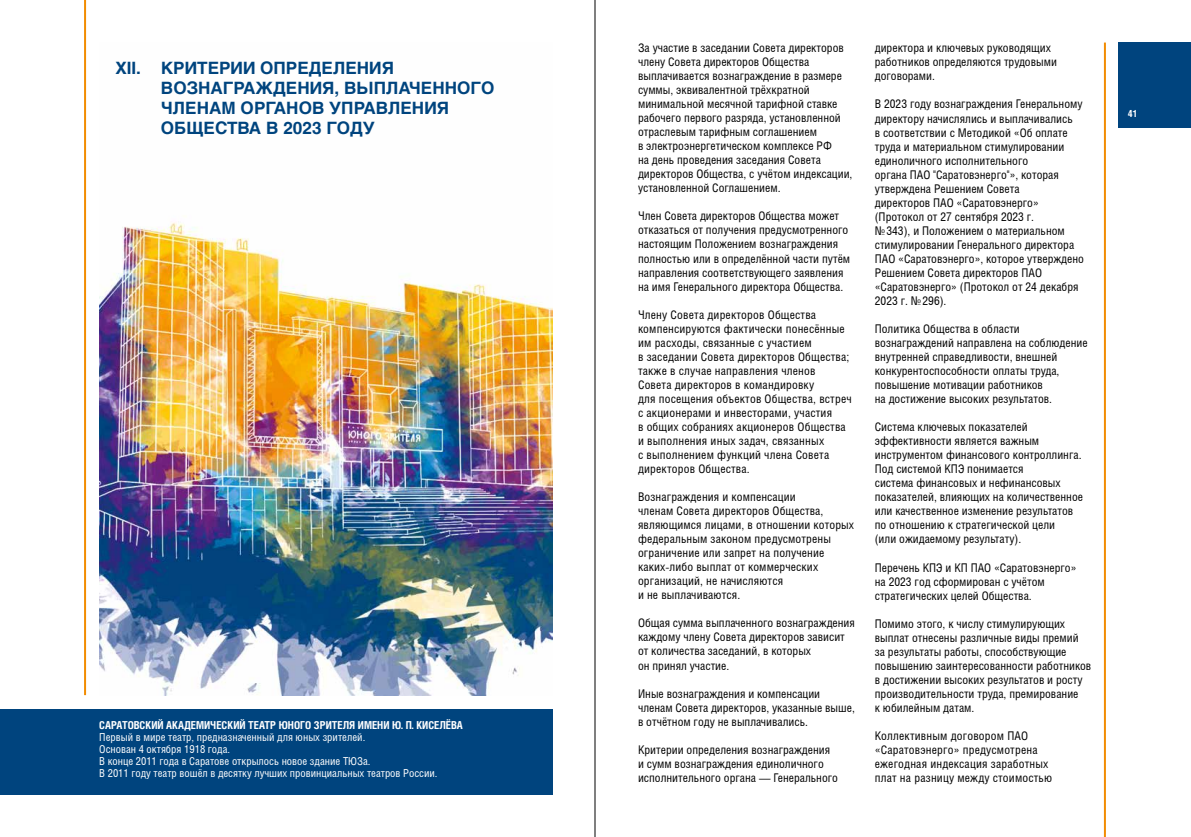
<style>
.page{position:relative;width:1191px;height:837px;background:#fff}
.page>*{position:absolute;margin:0;border:0;box-sizing:border-box;transform-origin:0 0}
.t1{font:700 17px/20px "Helios";color:#00447e}
.t2{font:12px/14px "Helios Cond";color:#000}
.t3{font:11px/12px "Helios Cond";color:#fff}
.t4{font:700 11px "Helios Cond";color:#fff}
.t5{font:700 10px "Helios Cond";color:#fff}
</style>
<div class="page">
<hr style="left:1104px;top:43px;width:2px;height:793px;background:#f28c03">
<div style="left:1118px;top:43px;width:73px;height:85px;background:#00447e"></div>
<img style="left:99px;top:222px;width:454px;height:472px">
<div style="left:0;top:709px;width:553px;height:85px;background:#00447e"></div>
<hr style="left:84px;top:0;width:2px;height:694px;background:#f28c00">
<hr style="left:594px;top:0;width:1px;height:836px;background:#000">
<h1 class="t1" style="left:115px;top:58px;width:27px">XII.</h1>
<h1 class="t1" style="left:161px;top:58px;width:335px">КРИТЕРИИ ОПРЕДЕЛЕНИЯ<br>ВОЗНАГРАЖДЕНИЯ, ВЫПЛАЧЕННОГО<br>ЧЛЕНАМ ОРГАНОВ УПРАВЛЕНИЯ<br>ОБЩЕСТВА В 2023 ГОДУ</h1>
<p class="t4" style="left:99px;top:718px;width:365px">САРАТОВСКИЙ АКАДЕМИЧЕСКИЙ ТЕАТР ЮНОГО ЗРИТЕЛЯ ИМЕНИ Ю. П. КИСЕЛЁВА</p>
<p class="t3" style="left:99px;top:730px;width:340px">Первый в мире театр, предназначенный для юных зрителей.<br>Основан 4 октября 1918 года.<br>В конце 2011 года в Саратове открылось новое здание ТЮЗа.<br>В 2011 году театр вошёл в десятку лучших провинциальных театров России.</p>
<p class="t2" style="left:638px;top:41px;width:216px">За участие в заседании Совета директоров члену Совета директоров Общества выплачивается вознаграждение в размере суммы, эквивалентной трёхкратной минимальной месячной тарифной ставке рабочего первого разряда, установленной отраслевым тарифным соглашением<br>в электроэнергетическом комплексе РФ<br>на день проведения заседания Совета директоров Общества, с учётом индексации, установленной Соглашением.</p>
<p class="t2" style="left:638px;top:209px;width:214px">Член Совета директоров Общества может отказаться от получения предусмотренного настоящим Положением вознаграждения полностью или в определённой части путём направления соответствующего заявления на имя Генерального директора Общества.</p>
<p class="t2" style="left:638px;top:307px;width:215px">Члену Совета директоров Общества компенсируются фактически понесённые им расходы, связанные с участием<br>в заседании Совета директоров Общества; также в случае направления членов Совета директоров в командировку<br>для посещения объектов Общества, встреч с акционерами и инвесторами, участия<br>в общих собраниях акционеров Общества и выполнения иных задач, связанных<br>с выполнением функций члена Совета директоров Общества.</p>
<p class="t2" style="left:638px;top:489px;width:218px">Вознаграждения и компенсации<br>членам Совета директоров Общества, являющимся лицами, в отношении которых федеральным законом предусмотрены ограничение или запрет на получение каких-либо выплат от коммерческих организаций, не начисляются<br>и не выплачиваются.</p>
<p class="t2" style="left:638px;top:615px;width:218px">Общая сумма выплаченного вознаграждения каждому члену Совета директоров зависит от количества заседаний, в которых<br>он принял участие.</p>
<p class="t2" style="left:638px;top:686px;width:218px">Иные вознаграждения и компенсации членам Совета директоров, указанные выше, в отчётном году не выплачивались.</p>
<p class="t2" style="left:638px;top:742px;width:201px">Критерии определения вознаграждения и сумм вознаграждения единоличного исполнительного органа — Генерального</p>
<p class="t2" style="left:874px;top:41px;width:184px">директора и ключевых руководящих работников определяются трудовыми договорами.</p>
<p class="t2" style="left:874px;top:97px;width:211px">В 2023 году вознаграждения Генеральному директору начислялись и выплачивались<br>в соответствии с Методикой «Об оплате труда и материальном стимулировании единоличного исполнительного<br>органа ПАО "Саратовэнерго"», которая утверждена Решением Совета<br>директоров ПАО «Саратовэнерго» (Протокол от 27 сентября 2023 г.<br>№343), и Положением о материальном стимулировании Генерального директора ПАО «Саратовэнерго», которое утверждено Решением Совета директоров ПАО «Саратовэнерго» (Протокол от 24 декабря 2023 г. №296).</p>
<p class="t2" style="left:874px;top:321px;width:214px">Политика Общества в области вознаграждений направлена на соблюдение внутренней справедливости, внешней конкурентоспособности оплаты труда, повышение мотивации работников<br>на достижение высоких результатов.</p>
<p class="t2" style="left:874px;top:419px;width:210px">Система ключевых показателей эффективности является важным инструментом финансового контроллинга.<br>Под системой КПЭ понимается<br>система финансовых и нефинансовых показателей, влияющих на количественное или качественное изменение результатов по отношению к стратегической цели<br>(или ожидаемому результату).</p>
<p class="t2" style="left:874px;top:560px;width:203px">Перечень КПЭ и КП ПАО «Саратовэнерго» на 2023 год сформирован с учётом стратегических целей Общества.</p>
<p class="t2" style="left:874px;top:616px;width:218px">Помимо этого, к числу стимулирующих выплат отнесены различные виды премий за результаты работы, способствующие повышению заинтересованности работников в достижении высоких результатов и росту производительности труда, премирование<br>к юбилейным датам.</p>
<p class="t2" style="left:874px;top:728px;width:179px">Коллективным договором ПАО «Саратовэнерго» предусмотрена ежегодная индексация заработных плат на разницу между стоимостью</p>
<p class="t5" style="left:1127px;top:107px;width:11px">41</p>
</div>
